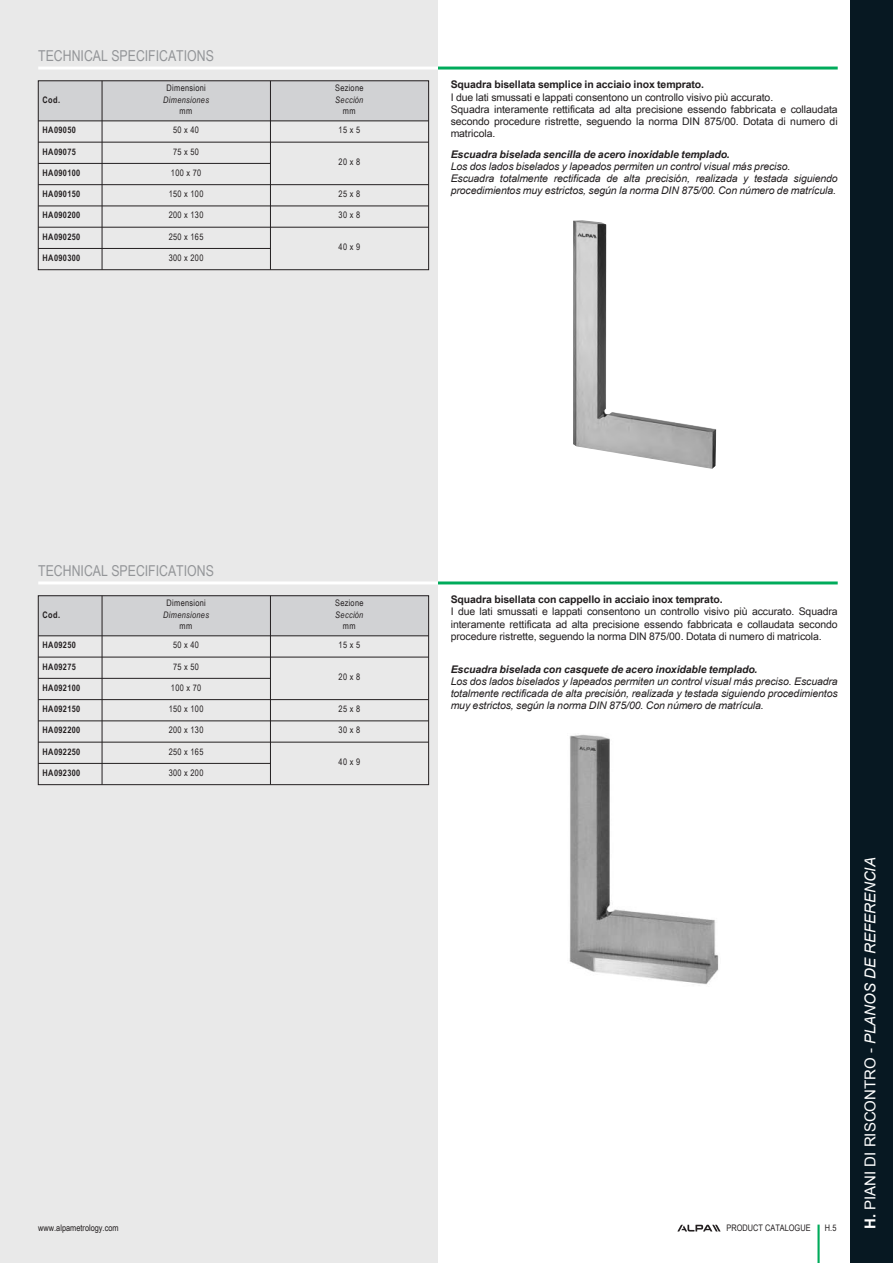
<style>
.page{position:relative;width:893px;height:1263px;background:#fff}
.page>*{position:absolute;margin:0;border:0;box-sizing:border-box;transform-origin:0 0}
.t1{font:15px "Arial Link Narrow";color:#939598}
.t2{font:italic 15px "Arial Link";letter-spacing:-.005em;color:#fff}
.t3{font:10.5px/12px "Arial Link";letter-spacing:-.01em;color:#231f20}
.t4{font:italic 10.5px/12px "Arial Link";letter-spacing:-.01em;color:#231f20}
.t5{font:italic 700 10.5px "Arial Link";letter-spacing:-.01em;color:#231f20}
.t6{font:700 10.5px "Arial Link";letter-spacing:-.01em;color:#231f20}
.t7{font:9px "Arial Link Narrow";letter-spacing:.04em;color:#231f20}
.t8{font:700 9px "Arial Link Narrow";letter-spacing:.04em;color:#231f20}
.t9{font:9px "Arial Link Narrow";color:#231f20}
.t10{font:italic 9px "Arial Link Narrow";letter-spacing:.04em;color:#231f20}
.s1{font-weight:700;font-style:normal}
.s2{font-style:normal}
</style>
<div class="page">
<div style="left:0;top:0;width:438px;height:1263px;background:#e9e9e9"></div>
<div style="left:850px;top:0;width:43px;height:1263px;background:#071822"></div>
<hr style="left:817px;top:1224px;width:3px;height:39px;background:#00ab5b">
<svg style="left:677px;top:1225px;width:43px;height:6px"></svg>
<hr style="left:438px;top:67px;width:400px;height:3px;background:#00ab5b">
<hr style="left:38px;top:67px;width:400px;height:3px;background:#fff">
<img style="left:573px;top:220px;width:143px;height:249px">
<div style="left:38px;top:81px;width:64px;height:40px;background:#d1d2d4"></div>
<div style="left:102px;top:81px;width:168px;height:40px;background:#d1d2d4"></div>
<div style="left:270px;top:81px;width:159px;height:40px;background:#d1d2d4"></div>
<hr style="left:38px;top:121px;width:391px;height:1px;background:#231f20">
<hr style="left:38px;top:142px;width:391px;height:1px;background:#231f20">
<hr style="left:38px;top:163px;width:232px;height:1px;background:#231f20">
<hr style="left:38px;top:184px;width:391px;height:1px;background:#231f20">
<hr style="left:38px;top:206px;width:391px;height:1px;background:#231f20">
<hr style="left:38px;top:227px;width:391px;height:1px;background:#231f20">
<hr style="left:38px;top:248px;width:232px;height:1px;background:#231f20">
<hr style="left:102px;top:81px;width:1px;height:189px;background:#231f20">
<hr style="left:270px;top:81px;width:1px;height:189px;background:#231f20">
<div style="left:38px;top:81px;width:391px;height:189px;border:1px solid #231f20"></div>
<hr style="left:438px;top:581px;width:400px;height:3px;background:#00ab5b">
<hr style="left:38px;top:581px;width:400px;height:3px;background:#fff">
<img style="left:569px;top:734px;width:150px;height:251px">
<div style="left:38px;top:596px;width:64px;height:40px;background:#d1d2d4"></div>
<div style="left:102px;top:596px;width:168px;height:40px;background:#d1d2d4"></div>
<div style="left:270px;top:596px;width:159px;height:40px;background:#d1d2d4"></div>
<hr style="left:38px;top:635px;width:391px;height:1px;background:#231f20">
<hr style="left:38px;top:657px;width:391px;height:1px;background:#231f20">
<hr style="left:38px;top:678px;width:232px;height:1px;background:#231f20">
<hr style="left:38px;top:699px;width:391px;height:1px;background:#231f20">
<hr style="left:38px;top:721px;width:391px;height:1px;background:#231f20">
<hr style="left:38px;top:742px;width:391px;height:1px;background:#231f20">
<hr style="left:38px;top:763px;width:232px;height:1px;background:#231f20">
<hr style="left:102px;top:596px;width:1px;height:189px;background:#231f20">
<hr style="left:270px;top:596px;width:1px;height:189px;background:#231f20">
<div style="left:38px;top:595px;width:391px;height:190px;border:1px solid #231f20"></div>
<h1 class="t1" style="left:38px;top:47px;width:177px">TECHNICAL SPECIFICATIONS</h1>
<p class="t8" style="left:43px;top:94px;width:19px">Cod.</p>
<p class="t7" style="left:166px;top:83px;width:41px">Dimensioni</p>
<p class="t10" style="left:163px;top:94px;width:47px">Dimensiones</p>
<p class="t7" style="left:180px;top:106px;width:14px">mm</p>
<p class="t7" style="left:335px;top:83px;width:30px">Sezione</p>
<p class="t10" style="left:335px;top:94px;width:30px">Sección</p>
<p class="t7" style="left:343px;top:106px;width:14px">mm</p>
<p class="t8" style="left:43px;top:125px;width:35px">HA09050</p>
<p class="t7" style="left:173px;top:125px;width:27px">50 x 40</p>
<p class="t7" style="left:339px;top:125px;width:23px">15x5</p>
<p class="t8" style="left:43px;top:146px;width:35px">HA09075</p>
<p class="t7" style="left:173px;top:146px;width:27px">75 x 50</p>
<p class="t7" style="left:339px;top:157px;width:23px">20x8</p>
<p class="t8" style="left:43px;top:167px;width:39px">HA090100</p>
<p class="t7" style="left:171px;top:168px;width:32px">100 x 70</p>
<p class="t8" style="left:43px;top:189px;width:39px">HA090150</p>
<p class="t7" style="left:169px;top:189px;width:36px">150 x 100</p>
<p class="t7" style="left:339px;top:189px;width:23px">25x8</p>
<p class="t8" style="left:43px;top:210px;width:39px">HA090200</p>
<p class="t7" style="left:169px;top:210px;width:36px">200 x 130</p>
<p class="t7" style="left:339px;top:210px;width:23px">30x8</p>
<p class="t8" style="left:43px;top:231px;width:39px">HA090250</p>
<p class="t7" style="left:169px;top:231px;width:36px">250 x 165</p>
<p class="t7" style="left:339px;top:242px;width:23px">40x9</p>
<p class="t8" style="left:43px;top:252px;width:39px">HA090300</p>
<p class="t7" style="left:169px;top:253px;width:36px">300 x 200</p>
<p class="t6" style="left:451px;top:79px;width:255px">Squadra bisellata semplice in acciaio inox temprato.</p>
<p class="t3" style="left:451px;top:91px;width:389px">I due lati smussati e lappati consentono un controllo visivo più accurato.<br>Squadra interamente rettificata ad alta precisione essendo fabbricata e collaudata secondo procedure ristrette, seguendo la norma DIN 875/00. Dotata di numero di matricola.</p>
<p class="t5" style="left:451px;top:148px;width:281px">Escuadra biselada sencilla de acero inoxidable templado.</p>
<p class="t4" style="left:451px;top:160px;width:389px">Los dos lados biselados y lapeados permiten un control visual más preciso.<br>Escuadra totalmente rectificada de alta precisión, realizada y testada siguiendo procedimientos muy estrictos, según la norma DIN 875/00. Con número de matrícula.</p>
<h1 class="t1" style="left:38px;top:562px;width:177px">TECHNICAL SPECIFICATIONS</h1>
<p class="t8" style="left:43px;top:609px;width:19px">Cod.</p>
<p class="t7" style="left:166px;top:598px;width:41px">Dimensioni</p>
<p class="t10" style="left:163px;top:609px;width:47px">Dimensiones</p>
<p class="t7" style="left:180px;top:620px;width:14px">mm</p>
<p class="t7" style="left:335px;top:598px;width:30px">Sezione</p>
<p class="t10" style="left:335px;top:609px;width:30px">Sección</p>
<p class="t7" style="left:343px;top:620px;width:14px">mm</p>
<p class="t8" style="left:43px;top:640px;width:35px">HA09250</p>
<p class="t7" style="left:173px;top:640px;width:27px">50 x 40</p>
<p class="t7" style="left:339px;top:640px;width:23px">15x5</p>
<p class="t8" style="left:43px;top:661px;width:35px">HA09275</p>
<p class="t7" style="left:173px;top:661px;width:27px">75 x 50</p>
<p class="t7" style="left:339px;top:672px;width:23px">20x8</p>
<p class="t8" style="left:43px;top:682px;width:39px">HA092100</p>
<p class="t7" style="left:171px;top:682px;width:32px">100 x 70</p>
<p class="t8" style="left:43px;top:704px;width:39px">HA092150</p>
<p class="t7" style="left:169px;top:704px;width:36px">150 x 100</p>
<p class="t7" style="left:339px;top:704px;width:23px">25x8</p>
<p class="t8" style="left:43px;top:725px;width:39px">HA092200</p>
<p class="t7" style="left:169px;top:725px;width:36px">200 x 130</p>
<p class="t7" style="left:339px;top:725px;width:23px">30x8</p>
<p class="t8" style="left:43px;top:746px;width:39px">HA092250</p>
<p class="t7" style="left:169px;top:746px;width:36px">250 x 165</p>
<p class="t7" style="left:339px;top:757px;width:23px">40x9</p>
<p class="t8" style="left:43px;top:767px;width:39px">HA092300</p>
<p class="t7" style="left:169px;top:767px;width:36px">300 x 200</p>
<p class="t6" style="left:451px;top:594px;width:273px">Squadra bisellata con cappello in acciaio inox temprato.</p>
<p class="t3" style="left:451px;top:606px;width:389px;text-align:justify">I due lati smussati e lappati consentono un controllo visivo più accurato. Squadra interamente rettificata ad alta precisione essendo fabbricata e collaudata secondo procedure ristrette, seguendo la norma DIN 875/00. Dotata di numero di matricola.</p>
<p class="t5" style="left:451px;top:663px;width:308px">Escuadra biselada con casquete de acero inoxidable templado.</p>
<p class="t4" style="left:451px;top:675px;width:389px;text-align:justify">Los dos lados biselados y lapeados permiten un control visual más preciso. Escuadra totalmente rectificada de alta precisión, realizada y testada siguiendo procedimientos muy estrictos, según la norma DIN 875/00. Con número de matrícula.</p>
<p class="t9" style="left:726px;top:1223px;width:86px">PRODUCT CATALOGUE</p>
<p class="t9" style="left:38px;top:1223px;width:82px">www.alpametrology.com</p>
<p class="t7" style="left:825px;top:1223px;width:13px">H.5</p>
<h1 class="t2" style="left:862px;top:1229px;width:373px;rotate:-90deg"><span class="s1">H.</span> <span class="s2">PIANI DI RISCONTRO -</span> PLANOS DE REFERENCIA</h1>
</div>
